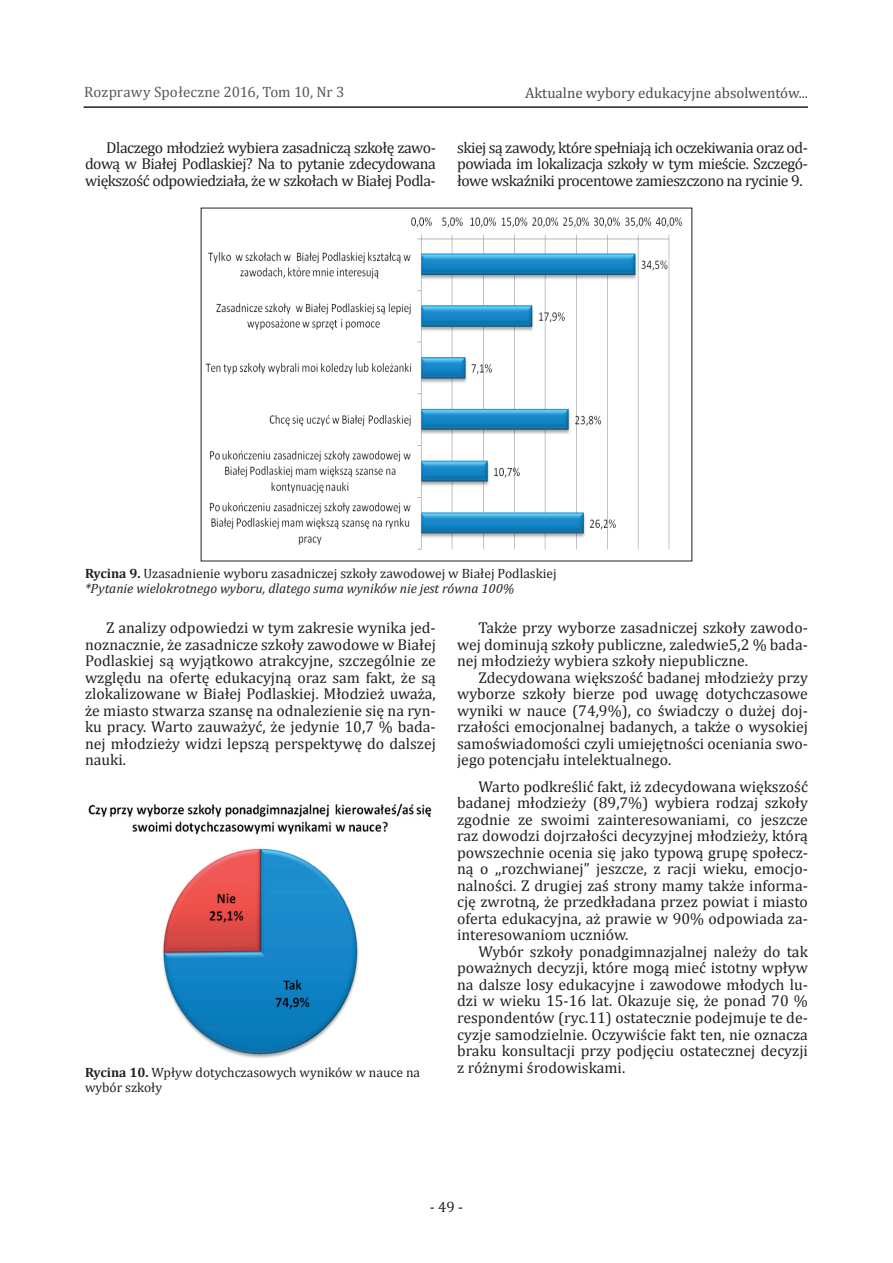
<style>
.page{position:relative;width:893px;height:1263px;background:#fff}
.page>*{position:absolute;margin:0;border:0;box-sizing:border-box;transform-origin:0 0}
.t1{font:15.75px/16.5px "Cambria";color:#231f20;text-align:justify}
.t2{font:15px "Cambria";color:#4b4c4d}
.t3{font:15px "Cambria";color:#57585a}
.t4{font:15px "Cambria";color:#231f20}
.t5{font:italic 13.5px/15px "Cambria";color:#231f20}
.t6{font:13.5px/15px "Cambria";color:#231f20}
.s1{font-weight:700;font-style:normal}
.s2{font-style:normal}
.s3{font-weight:700}
</style>
<div class="page">
<hr style="left:84px;top:106px;width:724px;height:2px;background:#231f20">
<img style="left:205px;top:217px;width:478px;height:333px">
<img style="left:88px;top:803px;width:344px;height:255px">
<p class="t3" style="left:84px;top:83px;width:262px">Rozprawy Społeczne 2016, Tom 10, Nr 3</p>
<p class="t2" style="left:525px;top:84px;width:284px">Aktualne wybory edukacyjne absolwentów...</p>
<p class="t1" style="left:85px;top:139px;width:352px;text-indent:21px">Dlaczego młodzież wybiera zasadniczą szkołę zawo&shy;dową w Białej Podlaskiej? Na to pytanie zdecydowana większość odpowiedziała, że w szkołach w Białej Podla-</p>
<p class="t1" style="left:457px;top:139px;width:352px">skiej są zawody, które spełniają ich oczekiwania oraz od&shy;powiada im lokalizacja szkoły w tym mieście. Szczegó&shy;łowe wskaźniki procentowe zamieszczono na rycinie 9.</p>
<p class="t5" style="left:85px;top:565px;width:473px"><span class="s1">Rycina 9.</span> <span class="s2">Uzasadnienie wyboru zasadniczej szkoły zawodowej w Białej Podlaskiej </span>*Pytanie wielokrotnego wyboru, dlatego suma wyników nie jest równa 100%</p>
<p class="t1" style="left:85px;top:619px;width:352px;text-indent:21px">Z analizy odpowiedzi w tym zakresie wynika jed&shy;noznacznie, że zasadnicze szkoły zawodowe w Białej Podlaskiej są wyjątkowo atrakcyjne, szczególnie ze względu na ofertę edukacyjną oraz sam fakt, że są zlokalizowane w Białej Podlaskiej. Młodzież uważa, że miasto stwarza szansę na odnalezienie się na ryn&shy;ku pracy. Warto zauważyć, że jedynie 10,7 % bada&shy;nej młodzieży widzi lepszą perspektywę do dalszej nauki.</p>
<p class="t1" style="left:457px;top:619px;width:352px;text-indent:21px">Także przy wyborze zasadniczej szkoły zawodo&shy;wej dominują szkoły publiczne, zaledwie5,2 % bada&shy;nej młodzieży wybiera szkoły niepubliczne.</p>
<p class="t1" style="left:457px;top:669px;width:352px;text-indent:21px">Zdecydowana większość badanej młodzieży przy wyborze szkoły bierze pod uwagę dotychczasowe wyniki w nauce (74,9%), co świadczy o dużej doj&shy;rzałości emocjonalnej badanych, a także o wysokiej samoświadomości czyli umiejętności oceniania swo&shy;jego potencjału intelektualnego.</p>
<p class="t6" style="left:85px;top:1065px;width:337px"><span class="s3">Rycina 10.</span> Wpływ dotychczasowych wyników w nauce na wybór szkoły</p>
<p class="t1" style="left:457px;top:778px;width:352px;text-indent:21px">Warto podkreślić fakt, iż zdecydowana większość badanej młodzieży (89,7%) wybiera rodzaj szkoły zgodnie ze swoimi zainteresowaniami, co jeszcze raz dowodzi dojrzałości decyzyjnej młodzieży, którą powszechnie ocenia się jako typową grupę społecz&shy;ną o ,,rozchwianej” jeszcze, z racji wieku, emocjo&shy;nalności. Z drugiej zaś strony mamy także informa&shy;cję zwrotną, że przedkładana przez powiat i miasto oferta edukacyjna, aż prawie w 90% odpowiada za&shy;interesowaniom uczniów.</p>
<p class="t1" style="left:457px;top:943px;width:352px;text-indent:21px">Wybór szkoły ponadgimnazjalnej należy do tak poważnych decyzji, które mogą mieć istotny wpływ na dalsze losy edukacyjne i zawodowe młodych lu&shy;dzi w wieku 15-16 lat. Okazuje się, że ponad 70 % respondentów (ryc.11) ostatecznie podejmuje te de&shy;cyzje samodzielnie. Oczywiście fakt ten, nie oznacza braku konsultacji przy podjęciu ostatecznej decyzji z różnymi środowiskami.</p>
<p class="t4" style="left:430px;top:1198px;width:35px">- 49 -</p>
</div>
